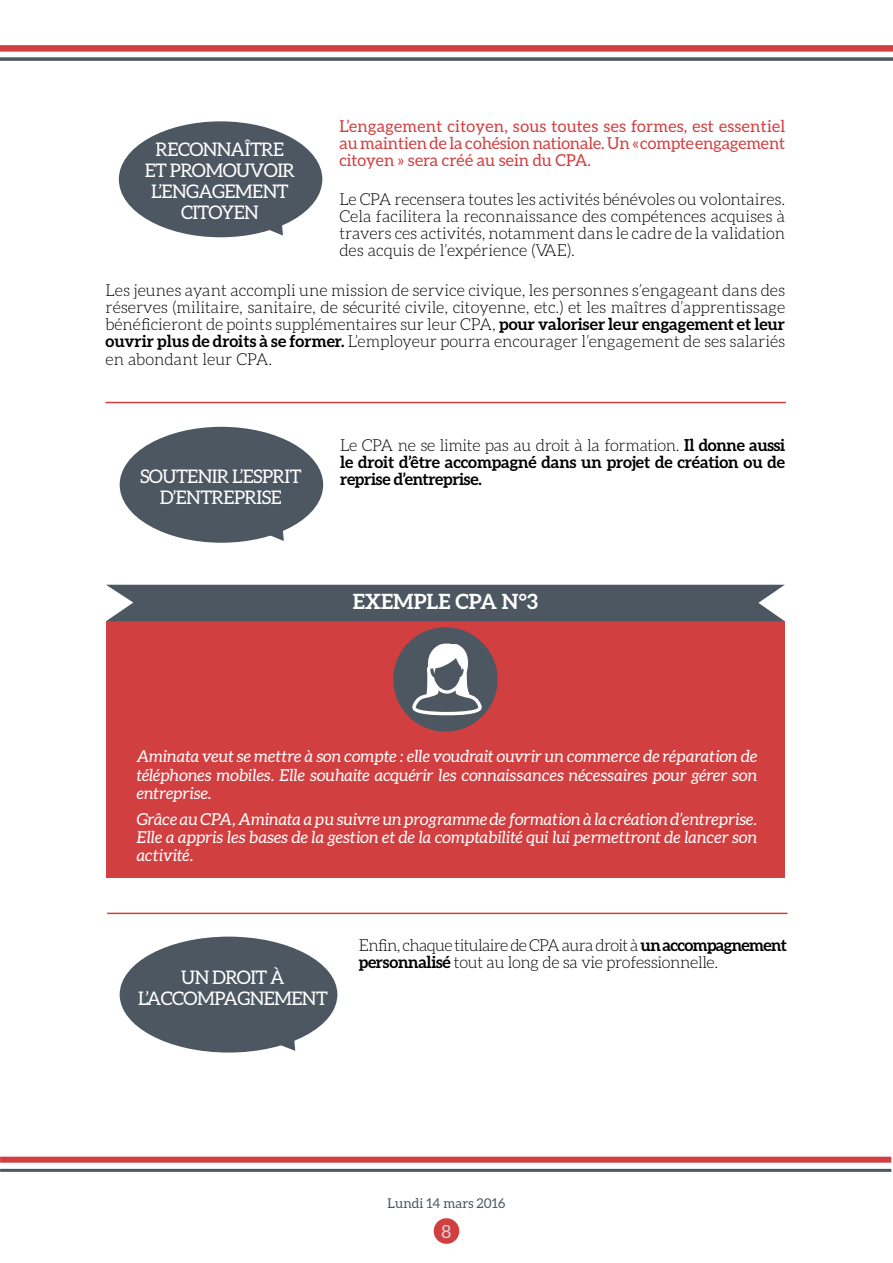
<style>
.page{position:relative;width:893px;height:1263px;background:#fff}
.page>*{position:absolute;margin:0;border:0;box-sizing:border-box;transform-origin:0 0}
.t1{font:700 21px "Aleo";color:#fff}
.t2{font:18.75px/21px "Aleo";letter-spacing:-.03em;color:#fff;text-align:center}
.t3{font:18px "Aleo";color:#d6d9da}
.texte_courant{font:300 16.5px/17.2px "Aleo";letter-spacing:-.005em;color:#000;text-align:justify}
.texte_encadré{font:italic 16.5px/18px "Aleo";color:#fff;text-align:justify}
.texte_courant-2{font:16.5px/17.2px "Aleo";letter-spacing:-.005em;color:#d23f40;text-align:justify}
.texte_courant-3{font:700 16.5px/17.2px "Aleo";letter-spacing:-.01em;color:#000;text-align:justify}
.texte_courant-4{font:300 16.5px/17.2px "Aleo";letter-spacing:-.035em;color:#000}
.t4{font:13.5px "Aleo";color:#4c5762}
.s1{font-weight:700}
.s2{font-weight:300}
</style>
<div class="page">
<div style="left:434px;top:1218px;width:25px;height:26px;background:#d23f40;border-radius:50%"></div>
<hr style="left:0;top:1169px;width:891px;height:3px;background:#4c5762">
<div style="left:0;top:1157px;width:891px;height:6px;background:#d23f40"></div>
<hr style="left:0;top:58px;width:893px;height:3px;background:#4c5762">
<div style="left:0;top:45px;width:893px;height:6px;background:#d23f40"></div>
<div style="left:107px;top:621px;width:678px;height:257px;background:#d23f40"></div>
<div style="left:106px;top:585px;width:679px;height:36px;background:#4c5762"></div>
<div style="left:393px;top:627px;width:105px;height:105px;background:#4c5762;border-radius:50%"></div>
<svg style="left:412px;top:643px;width:70px;height:72px"></svg>
<hr style="left:106px;top:402px;width:680px;height:1px;background:#d23f40">
<hr style="left:107px;top:913px;width:680px;height:1px;background:#d23f40">
<div style="left:119px;top:121px;width:203px;height:116px;background:#4c5762;border-radius:50%"></div>
<svg style="left:245px;top:225px;width:38px;height:11px"></svg>
<div style="left:120px;top:427px;width:203px;height:116px;background:#4c5762;border-radius:50%"></div>
<svg style="left:247px;top:530px;width:37px;height:11px"></svg>
<div style="left:120px;top:936px;width:217px;height:116px;background:#4c5762;border-radius:50%"></div>
<svg style="left:254px;top:1040px;width:41px;height:11px"></svg>
<p class="texte_courant-2" style="left:339px;top:117px;width:447px">L’engagement citoyen, sous toutes ses formes, est essentiel au maintien de la cohésion nationale. Un « compte engagement citoyen » sera créé au sein du CPA.</p>
<p class="texte_courant" style="left:339px;top:190px;width:447px">Le CPA recensera toutes les activités bénévoles ou volontaires.<br>Cela facilitera la reconnaissance des compétences acquises à travers ces activités, notamment dans le cadre de la validation des acquis de l’expérience (VAE).</p>
<p class="texte_courant" style="left:106px;top:281px;width:681px">Les jeunes ayant accompli une mission de service civique, les personnes s’engageant dans des réserves (militaire, sanitaire, de sécurité civile, citoyenne, etc.) et les maîtres d’apprentissage bénéficieront de points supplémentaires sur leur CPA, <span class="s1">pour valoriser leur engagement et leur ouvrir plus de droits à se former.</span> L’employeur pourra encourager l’engagement de ses salariés en abondant leur CPA.</p>
<p class="t2" style="left:156px;top:139px;width:130px">RECONNAÎTRE</p>
<p class="t2" style="left:145px;top:160px;width:152px">ET PROMOUVOIR</p>
<p class="t2" style="left:151px;top:181px;width:139px">L’ENGAGEMENT</p>
<p class="t2" style="left:181px;top:202px;width:79px">CITOYEN</p>
<p class="t2" style="left:140px;top:466px;width:163px">SOUTENIR L’ESPRIT<br>D’ENTREPRISE</p>
<p class="texte_courant-3" style="left:340px;top:436px;width:446px"><span class="s2">Le CPA ne se limite pas au droit à la formation.</span> Il donne aussi le droit d’être accompagné dans un projet de création ou de reprise d’entreprise.</p>
<p class="t1" style="left:353px;top:590px;width:187px">EXEMPLE CPA N°3</p>
<p class="texte_encadré" style="left:137px;top:747px;width:622px">Aminata veut se mettre à son compte : elle voudrait ouvrir un commerce de réparation de téléphones mobiles. Elle souhaite acquérir les connaissances nécessaires pour gérer son entreprise.</p>
<p class="texte_encadré" style="left:137px;top:810px;width:622px">Grâce au CPA, Aminata a pu suivre un programme de formation à la création d’entreprise.<br>Elle a appris les bases de la gestion et de la comptabilité qui lui permettront de lancer son activité.</p>
<p class="t2" style="left:181px;top:967px;width:105px">UN DROIT À</p>
<p class="t2" style="left:138px;top:988px;width:191px">L’ACCOMPAGNEMENT</p>
<p class="texte_courant-4" style="left:359px;top:937px;width:429px">Enfin, chaque titulaire de CPA aura droit à <span class="s1">un accompagnement personnalisé</span> tout au long de sa vie professionnelle.</p>
<p class="t4" style="left:388px;top:1195px;width:119px">Lundi 14 mars 2016</p>
<p class="t3" style="left:442px;top:1222px;width:11px">8</p>
</div>
